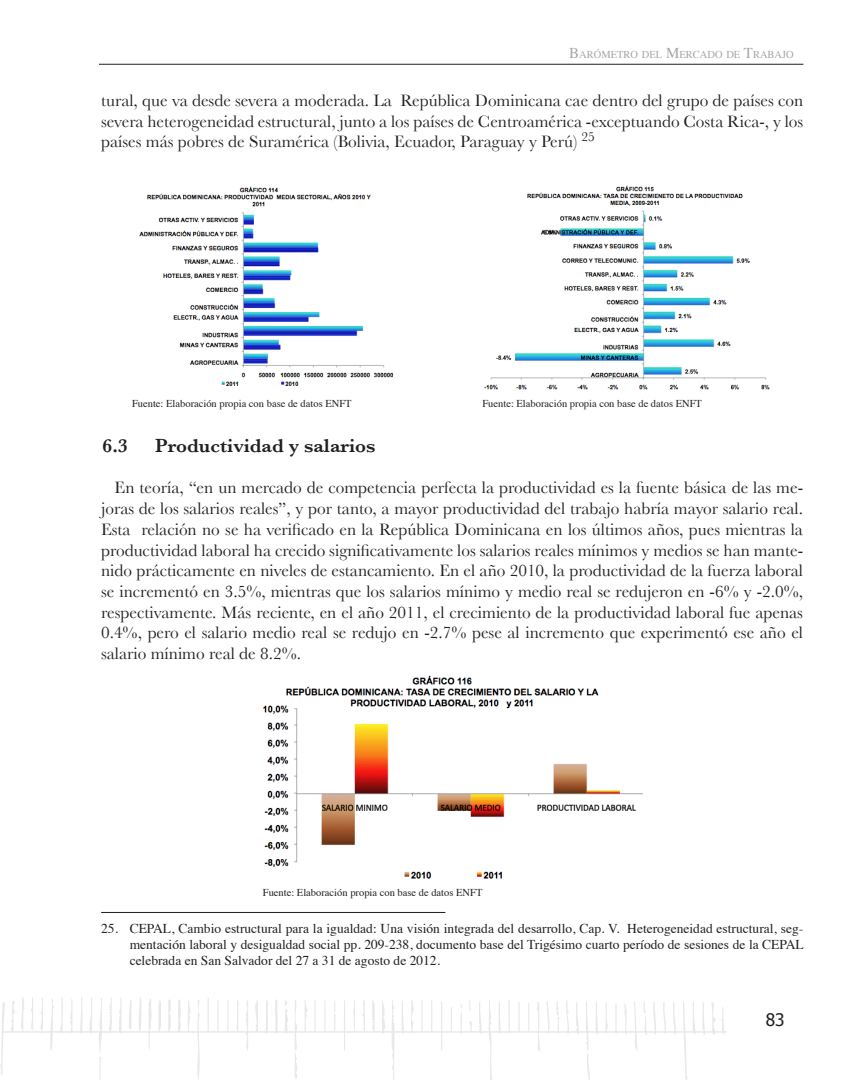
<style>
.page{position:relative;width:864px;height:1080px;background:#fff}
.page>*{position:absolute;margin:0;border:0;box-sizing:border-box;transform-origin:0 0}
.tiulos_con_nuemro{font:600 19.5px "Baskerville";color:#231f20}
.t1{font:17.25px/20.7px "Baskerville";color:#231f20;text-align:justify}
.t2{font:17.25px "Tahoma";color:#231f20}
.pies{font:13.5px/16.2px "Times";color:#231f20;text-align:justify}
.fuentes{font:10.5px "Times";color:#231f20}
.t3{font:10.5px "Times";color:#a4a6a9}
.s1{font-size:15px}
</style>
<div class="page">
<hr style="left:99px;top:64px;width:704px;height:1px;background:#231f20">
<svg style="left:80px;top:997px;width:12px;height:34px"></svg>
<svg style="left:208px;top:998px;width:1px;height:33px"></svg>
<svg style="left:40px;top:997px;width:32px;height:53px"></svg>
<svg style="left:149px;top:999px;width:22px;height:50px"></svg>
<svg style="left:178px;top:1000px;width:3px;height:31px"></svg>
<svg style="left:188px;top:1000px;width:12px;height:80px"></svg>
<svg style="left:217px;top:1001px;width:2px;height:30px"></svg>
<svg style="left:227px;top:1000px;width:1px;height:31px"></svg>
<svg style="left:237px;top:1000px;width:31px;height:50px"></svg>
<svg style="left:305px;top:1000px;width:2px;height:31px"></svg>
<svg style="left:314px;top:1001px;width:2px;height:30px"></svg>
<svg style="left:324px;top:1000px;width:2px;height:31px"></svg>
<svg style="left:344px;top:1000px;width:1px;height:50px"></svg>
<svg style="left:353px;top:1000px;width:2px;height:31px"></svg>
<svg style="left:362px;top:1000px;width:3px;height:31px"></svg>
<svg style="left:372px;top:1000px;width:3px;height:31px"></svg>
<svg style="left:382px;top:1000px;width:22px;height:80px"></svg>
<svg style="left:411px;top:1000px;width:3px;height:31px"></svg>
<svg style="left:421px;top:1001px;width:2px;height:30px"></svg>
<svg style="left:431px;top:1000px;width:1px;height:31px"></svg>
<svg style="left:508px;top:1000px;width:2px;height:31px"></svg>
<svg style="left:441px;top:1002px;width:1px;height:48px"></svg>
<svg style="left:489px;top:1000px;width:12px;height:80px"></svg>
<svg style="left:518px;top:1002px;width:2px;height:29px"></svg>
<svg style="left:576px;top:1002px;width:3px;height:32px"></svg>
<svg style="left:605px;top:1002px;width:3px;height:32px"></svg>
<svg style="left:653px;top:1001px;width:23px;height:34px"></svg>
<svg style="left:683px;top:1002px;width:22px;height:78px"></svg>
<svg style="left:0;top:997px;width:33px;height:78px"></svg>
<svg style="left:528px;top:1003px;width:1px;height:28px"></svg>
<svg style="left:537px;top:1002px;width:3px;height:49px"></svg>
<svg style="left:615px;top:1003px;width:2px;height:31px"></svg>
<svg style="left:711px;top:1002px;width:14px;height:33px"></svg>
<svg style="left:334px;top:1001px;width:1px;height:30px"></svg>
<svg style="left:624px;top:1001px;width:23px;height:49px"></svg>
<svg style="left:547px;top:1001px;width:22px;height:33px"></svg>
<svg style="left:275px;top:1000px;width:22px;height:79px"></svg>
<svg style="left:586px;top:1001px;width:12px;height:79px"></svg>
<svg style="left:99px;top:997px;width:42px;height:83px"></svg>
<svg style="left:451px;top:1001px;width:31px;height:33px"></svg>
<hr style="left:2px;top:1031px;width:725px;height:2px;background:#231f20">
<img style="left:263px;top:675px;width:379px;height:204px">
<hr style="left:101px;top:912px;width:344px;height:1px;background:#231f20">
<img style="left:484px;top:185px;width:286px;height:205px">
<img style="left:139px;top:186px;width:255px;height:200px">
<p class="t3" style="left:569px;top:45px;width:226px"><span class="s1">B</span>ARÓMETRO DEL <span class="s1">M</span>ERCADO DE <span class="s1">T</span>RABAJO</p>
<p class="t1" style="left:101px;top:90px;width:704px">tural, que va desde severa a moderada. La República Dominicana cae dentro del grupo de países con severa heterogeneidad estructural, junto a los países de Centroamérica -exceptuando Costa Rica-, y los países más pobres de Suramérica (Bolivia, Ecuador, Paraguay y Perú) <sup>25</sup></p>
<p class="fuentes" style="left:132px;top:394px;width:221px">Fuente: Elaboración propia con base de datos ENFT</p>
<p class="fuentes" style="left:482px;top:394px;width:221px">Fuente: Elaboración propia con base de datos ENFT</p>
<p class="tiulos_con_nuemro" style="left:103px;top:434px;width:26px">6.3</p>
<p class="tiulos_con_nuemro" style="left:155px;top:434px;width:222px">Productividad y salarios</p>
<p class="t1" style="left:101px;top:477px;width:704px;text-indent:14px">En teoría, “en un mercado de competencia perfecta la productividad es la fuente básica de las me&shy;joras de los salarios reales”, y por tanto, a mayor productividad del trabajo habría mayor salario real.<br>Esta relación no se ha verificado en la República Dominicana en los últimos años, pues mientras la productividad laboral ha crecido significativamente los salarios reales mínimos y medios se han mante&shy;nido prácticamente en niveles de estancamiento. En el año 2010, la productividad de la fuerza laboral se incrementó en 3.5%, mientras que los salarios mínimo y medio real se redujeron en -6% y -2.0%, respectivamente. Más reciente, en el año 2011, el crecimiento de la productividad laboral fue apenas 0.4%, pero el salario medio real se redujo en -2.7% pese al incremento que experimentó ese año el salario mínimo real de 8.2%.</p>
<p class="fuentes" style="left:263px;top:883px;width:221px">Fuente: Elaboración propia con base de datos ENFT</p>
<p class="pies" style="left:130px;top:919px;width:676px;text-indent:-28px">25. CEPAL, Cambio estructural para la igualdad: Una visión integrada del desarrollo, Cap. V. Heterogeneidad estructural, seg&shy;mentación laboral y desigualdad social pp. 209-238, documento base del Trigésimo cuarto período de sesiones de la CEPAL celebrada en San Salvador del 27 a 31 de agosto de 2012.</p>
<p class="t2" style="left:766px;top:1008px;width:20px">83</p>
</div>
